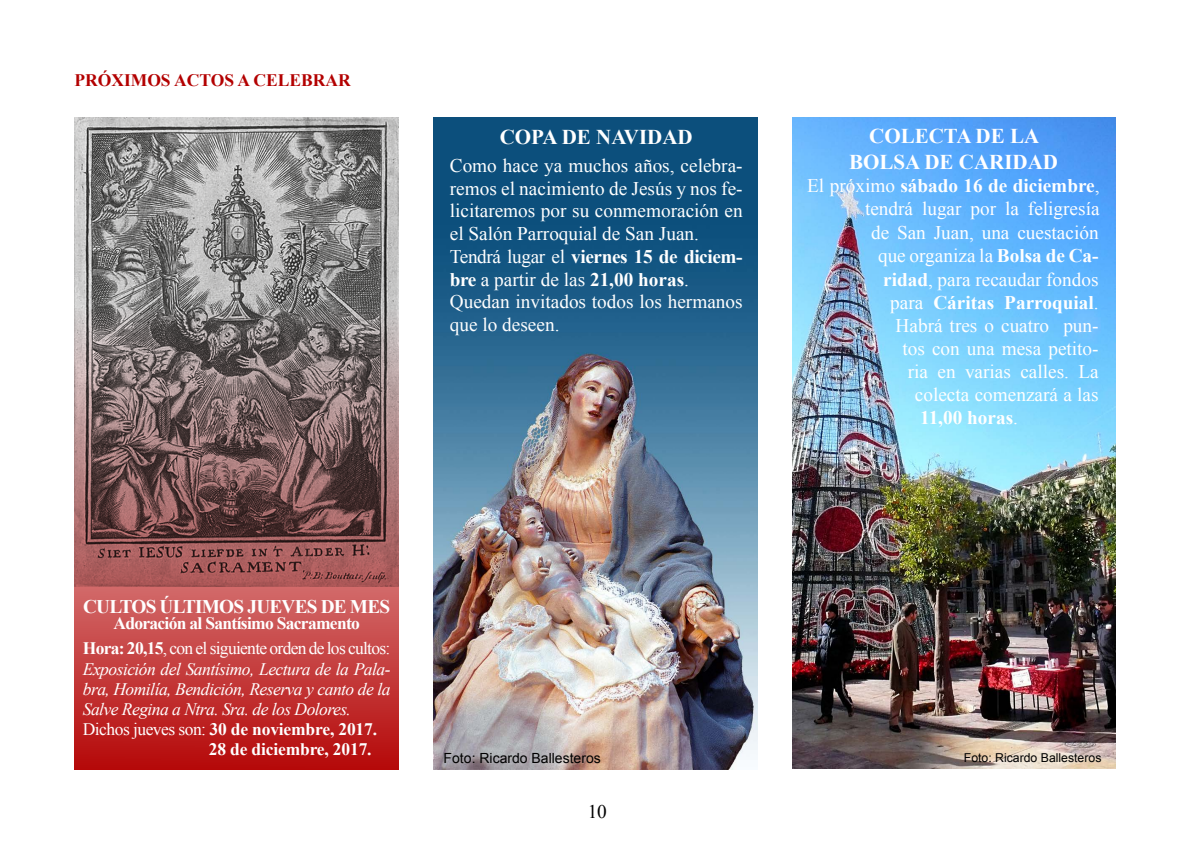
<style>
.page{position:relative;width:1191px;height:844px;background:#fff}
.page>*{position:absolute;margin:0;border:0;box-sizing:border-box;transform-origin:0 0}
.t1{font:700 21px/25.2px "Times New Roman";color:#fff;text-align:center}
.t2{font:19.25px/22.8px "Times New Roman";color:#fff}
.t3{font:700 19.25px "Times New Roman";color:#fff}
.t4{font:700 19.25px "Times New Roman";letter-spacing:-.04em;color:#fff}
.t5{font:19.25px "Times New Roman";color:#000}
.t6{font:italic 17.5px "Times New Roman";letter-spacing:-.03em;color:#fff}
.t7{font:700 17.5px/25.7px "Times New Roman";letter-spacing:-.035em;color:#fff;text-align:center}
.t8{font:700 17.5px "Times New Roman";letter-spacing:-.01em;color:#fff}
.t9{font:700 17.5px "Times New Roman";color:#b30000}
.t10{font:14px "Arial";color:#000}
.t11{font:12.25px "Arial";color:#000}
.s1{font-weight:700}
.s2{font-weight:400}
</style>
<div class="page">
<svg style="left:74px;top:117px;width:325px;height:652px;background:#925f5f"></svg>
<img style="left:433px;top:117px;width:324px;height:652px">
<img style="left:792px;top:117px;width:323px;height:651px">
<p class="t9" style="left:74px;top:68px;width:278px">PRÓXIMOS ACTOS A CELEBRAR</p>
<p class="t1" style="left:500px;top:123px;width:194px">COPA DE NAVIDAD</p>
<p class="t2" style="left:450px;top:153px;width:294px">Como hace ya muchos años, celebra&shy;remos el nacimiento de Jesús y nos fe&shy;licitaremos por su conmemoración en el Salón Parroquial de San Juan.<br>Tendrá lugar el <span class="s1">viernes 15 de diciem&shy;bre</span> a partir de las <span class="s1">21,00 horas</span>.<br>Quedan invitados todos los hermanos que lo deseen.</p>
<p class="t1" style="left:849px;top:123px;width:210px">COLECTA DE LA<br>BOLSA DE CARIDAD</p>
<p class="t3" style="left:807px;top:172px;width:294px"><span class="s2">El próximo</span> sábado 16 de diciembre<span class="s2">,</span></p>
<p class="t2" style="left:865px;top:196px;width:236px">tendrá lugar por la feligresía</p>
<p class="t2" style="left:871px;top:221px;width:229px">de San Juan, una cuestación</p>
<p class="t2" style="left:878px;top:244px;width:222px">que organiza la <span class="s1">Bolsa de Ca-</span></p>
<p class="t2" style="left:883px;top:267px;width:217px"><span class="s1">ridad</span>, para recaudar fondos</p>
<p class="t3" style="left:890px;top:289px;width:210px"><span class="s2">para</span> Cáritas Parroquial<span class="s2">.</span></p>
<p class="t2" style="left:895px;top:313px;width:204px">Habrá tres o cuatro pun-</p>
<p class="t2" style="left:902px;top:336px;width:198px">tos con una mesa petito-</p>
<p class="t2" style="left:908px;top:360px;width:192px">ria en varias calles. La</p>
<p class="t2" style="left:915px;top:383px;width:185px">colecta comenzará a las</p>
<p class="t3" style="left:920px;top:404px;width:99px">11,00 horas<span class="s2">.</span></p>
<p class="t4" style="left:83px;top:593px;width:308px">CULTOS ÚLTIMOS JUEVES DE MES</p>
<p class="t7" style="left:83px;top:609px;width:309px">Adoración al Santísimo Sacramento<br>Hora: 20,15<span class="s2">, con el siguiente orden de los cultos:</span></p>
<p class="t6" style="left:83px;top:656px;width:309px">Exposición del Santísimo, Lectura de la Pala-</p>
<p class="t6" style="left:83px;top:676px;width:309px">bra, Homilía, Bendición, Reserva y canto de la</p>
<p class="t6" style="left:83px;top:696px;width:270px">Salve Regina a Ntra. Sra. de los Dolores.</p>
<p class="t8" style="left:83px;top:716px;width:296px"><span class="s2">Dichos jueves son:</span> 30 de noviembre, 2017.</p>
<p class="t8" style="left:209px;top:737px;width:164px">28 de diciembre, 2017.</p>
<p class="t10" style="left:443px;top:748px;width:159px">Foto: Ricardo Ballesteros</p>
<p class="t11" style="left:964px;top:749px;width:139px">Foto: Ricardo Ballesteros</p>
<p class="t5" style="left:588px;top:798px;width:20px">10</p>
</div>
